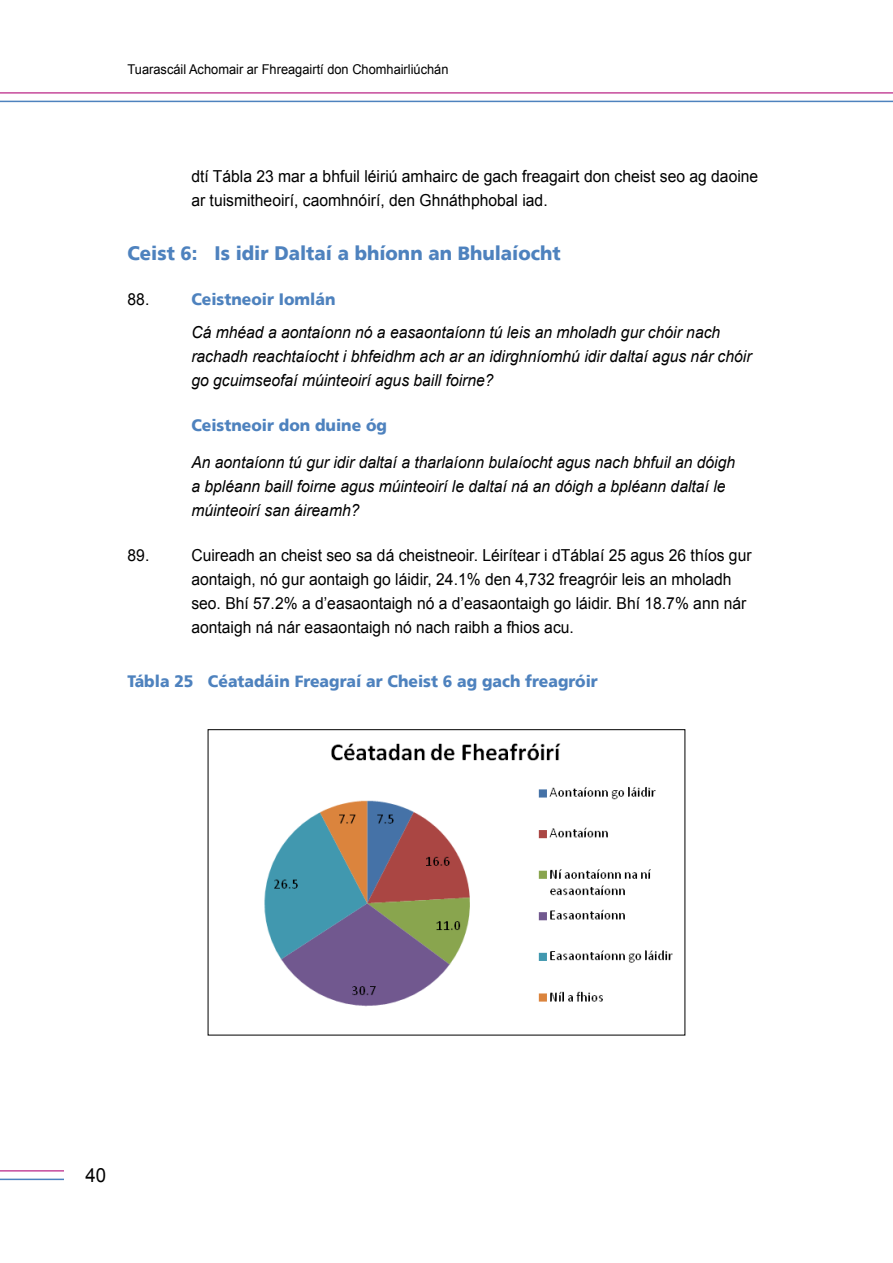
<style>
.page{position:relative;width:893px;height:1263px;background:#fff}
.page>*{position:absolute;margin:0;border:0;box-sizing:border-box;transform-origin:0 0}
.Heading_Sub{font:900 19.5px "Frutiger CE";color:#4e82be;scale:.95 1}
.t1{font:19.5px "Arial";color:#000;scale:.95 1}
.t2{font:16.5px/24px "Arial";color:#000;scale:.95 1}
.Para_ww_15{font:italic 16.5px/24px "Arial";color:#000;scale:.95 1}
.Heading_Table{font:900 16.5px "Frutiger CE";color:#4e82be;scale:.95 1}
.Para_ww_15-2{font:900 16.5px "Frutiger CE";color:#4e82be;scale:.95 1}
.t3{font:13.5px "Arial";color:#000;scale:.95 1}
</style>
<div class="page">
<hr style="left:0;top:1170px;width:128px;height:1px;background:#c64a9b">
<hr style="left:0;top:1178px;width:128px;height:2px;background:#4e82be">
<hr style="left:0;top:92px;width:893px;height:2px;background:#c64a9b">
<hr style="left:0;top:101px;width:893px;height:1px;background:#4e82be">
<div style="left:64px;top:1140px;width:64px;height:70px;background:#fff"></div>
<img style="left:264px;top:743px;width:409px;height:264px">
<div style="left:208px;top:729px;width:477px;height:306px;border:1px solid #000"></div>
<p class="t3" style="left:128px;top:60px;width:339px">Tuarascáil Achomair ar Fhreagairtí don Chomhairliúchán</p>
<p class="t2" style="left:191px;top:164px;width:598px">dtí Tábla 23 mar a bhfuil léiriú amhairc de gach freagairt don cheist seo ag daoine ar tuismitheoirí, caomhnóirí, den Ghnáthphobal iad.</p>
<p class="Heading_Sub" style="left:128px;top:241px;width:457px">Ceist 6: Is idir Daltaí a bhíonn an Bhulaíocht</p>
<p class="t2" style="left:128px;top:287px;width:24px">88.</p>
<p class="Heading_Table" style="left:191px;top:290px;width:153px">Ceistneoir Iomlán</p>
<p class="Para_ww_15" style="left:191px;top:320px;width:591px">Cá mhéad a aontaíonn nó a easaontaíonn tú leis an mholadh gur chóir nach rachadh reachtaíocht i bhfeidhm ach ar an idirghníomhú idir daltaí agus nár chóir go gcuimseofaí múinteoirí agus baill foirne?</p>
<p class="Para_ww_15-2" style="left:191px;top:415px;width:207px">Ceistneoir don duine óg</p>
<p class="Para_ww_15" style="left:191px;top:450px;width:574px">An aontaíonn tú gur idir daltaí a tharlaíonn bulaíocht agus nach bhfuil an dóigh a bpléann baill foirne agus múinteoirí le daltaí ná an dóigh a bpléann daltaí le múinteoirí san áireamh?</p>
<p class="t2" style="left:128px;top:543px;width:24px">89.</p>
<p class="t2" style="left:191px;top:543px;width:591px">Cuireadh an cheist seo sa dá cheistneoir. Léirítear i dTáblaí 25 agus 26 thíos gur aontaigh, nó gur aontaigh go láidir, 24.1% den 4,732 freagróir leis an mholadh seo. Bhí 57.2% a d’easaontaigh nó a d’easaontaigh go láidir. Bhí 18.7% ann nár aontaigh ná nár easaontaigh nó nach raibh a fhios acu.</p>
<p class="Heading_Table" style="left:128px;top:671px;width:497px">Tábla 25 Céatadáin Freagraí ar Cheist 6 ag gach freagróir</p>
<p class="t1" style="left:85px;top:1162px;width:23px">40</p>
</div>
